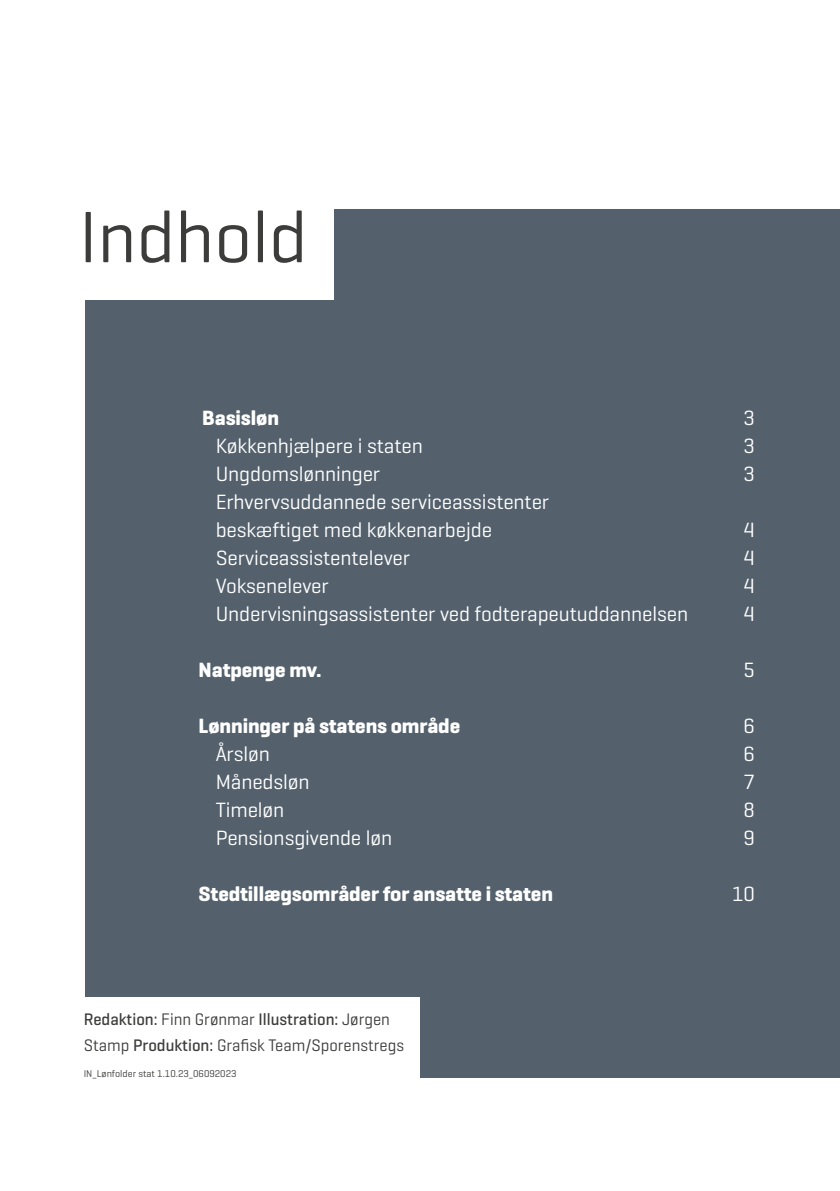
<style>
.page{position:relative;width:840px;height:1191px;background:#fff}
.page>*{position:absolute;margin:0;border:0;box-sizing:border-box;transform-origin:0 0}
.t1{font:74px "Geogrotesque";color:#3c3c3b}
.t2{font:21px/28px "Geogrotesque";letter-spacing:-.005em;color:#fff}
.t3{font:700 21px "Geogrotesque";letter-spacing:-.005em;color:#fff}
.t4{font:17px/26px "Geogrotesque";color:#3c3c3b}
.t5{font:10px "Geogrotesque";color:#3c3c3b}
.s1{font-weight:500}
</style>
<div class="page">
<div style="left:85px;top:210px;width:754px;height:868px;background:#54616c"></div>
<div style="left:79px;top:207px;width:254px;height:93px;background:#fff"></div>
<div style="left:84px;top:997px;width:336px;height:194px;background:#fff"></div>
<h1 class="t1" style="left:79px;top:191px;width:230px">Indhold</h1>
<p class="t3" style="left:202px;top:404px;width:78px">Basisløn</p>
<p class="t2" style="left:743px;top:403px;width:13px">3</p>
<p class="t2" style="left:215px;top:431px;width:208px">Køkkenhjælpere i staten</p>
<p class="t2" style="left:743px;top:431px;width:13px">3</p>
<p class="t2" style="left:215px;top:459px;width:166px">Ungdomslønninger</p>
<p class="t2" style="left:743px;top:459px;width:13px">3</p>
<p class="t2" style="left:215px;top:487px;width:335px">Erhvervsuddannede serviceassistenter beskæftiget med køkkenarbejde</p>
<p class="t2" style="left:743px;top:515px;width:13px">4</p>
<p class="t2" style="left:215px;top:543px;width:196px">Serviceassistentelever</p>
<p class="t2" style="left:743px;top:543px;width:13px">4</p>
<p class="t2" style="left:215px;top:571px;width:114px">Voksenelever</p>
<p class="t2" style="left:743px;top:571px;width:13px">4</p>
<p class="t2" style="left:215px;top:599px;width:473px">Undervisningsassistenter ved fodterapeutuddannelsen</p>
<p class="t2" style="left:743px;top:599px;width:13px">4</p>
<p class="t3" style="left:198px;top:656px;width:124px">Natpenge mv.</p>
<p class="t2" style="left:743px;top:655px;width:13px">5</p>
<p class="t3" style="left:198px;top:712px;width:263px">Lønninger på statens område</p>
<p class="t2" style="left:743px;top:711px;width:13px">6</p>
<p class="t2" style="left:215px;top:739px;width:56px">Årsløn</p>
<p class="t2" style="left:743px;top:739px;width:13px">6</p>
<p class="t2" style="left:215px;top:767px;width:95px">Månedsløn</p>
<p class="t2" style="left:743px;top:767px;width:13px">7</p>
<p class="t2" style="left:215px;top:795px;width:70px">Timeløn</p>
<p class="t2" style="left:743px;top:795px;width:13px">8</p>
<p class="t2" style="left:215px;top:823px;width:178px">Pensionsgivende løn</p>
<p class="t2" style="left:743px;top:823px;width:13px">9</p>
<p class="t3" style="left:198px;top:880px;width:355px">Stedtillægsområder for ansatte i staten</p>
<p class="t2" style="left:731px;top:879px;width:24px">10</p>
<p class="t4" style="left:84px;top:1005px;width:321px"><span class="s1">Redaktion:</span> Finn Grønmar <span class="s1">Illustration:</span> Jørgen<br>Stamp <span class="s1">Produktion:</span> Grafisk Team/Sporenstregs</p>
<p class="t5" style="left:84px;top:1067px;width:154px">IN_Lønfolder stat 1.10.23_06092023</p>
</div>
